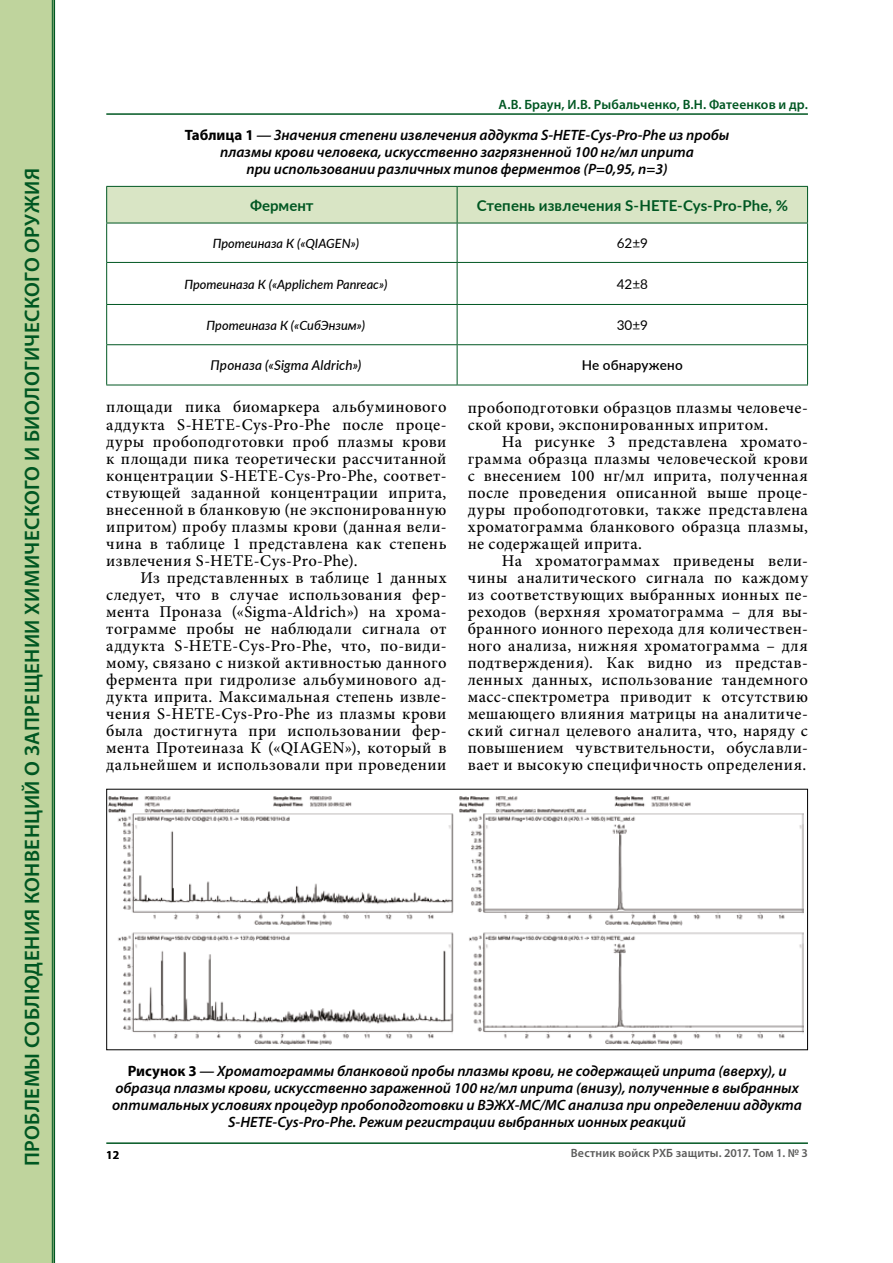
<style>
.page{position:relative;width:893px;height:1263px;background:#fff}
.page>*{position:absolute;margin:0;border:0;box-sizing:border-box;transform-origin:0 0}
.t1{font:600 21px "Myriad Pro";letter-spacing:.02em;color:#005722}
.t2{font:500 16.5px/17px "Minion Pro";letter-spacing:.025em;color:#000;text-align:justify}
.t3{font:italic 600 15px/17px "Myriad Pro";color:#000;text-align:center}
.t4{font:700 15px "Lato";letter-spacing:.005em;color:#005722}
.t5{font:600 13.5px "Myriad Pro";letter-spacing:.005em;color:#005722}
.t6{font:italic 500 13.5px "Lato";letter-spacing:.015em;color:#000}
.t7{font:13.5px "Lato";color:#000}
.t8{font:600 13.5px "Lato";letter-spacing:.015em;color:#000}
.t9{font:italic 500 12.75px "Lato";color:#000}
.t10{font:600 12px "Myriad Pro";letter-spacing:.01em;color:#5c5c5b}
.t11{font:600 12px "Myriad Pro";color:#000}
.s1{font-weight:700;font-style:normal}
</style>
<div class="page">
<svg style="left:53px;top:0;width:3px;height:1263px;background:#72a27d"></svg>
<div style="left:0;top:0;width:53px;height:1263px;background:#bfd49d"></div>
<hr style="left:106px;top:1142px;width:702px;height:2px;background:#005722">
<hr style="left:106px;top:113px;width:702px;height:2px;background:#005722">
<div style="left:107px;top:187px;width:700px;height:36px;background:#d9e5c5"></div>
<svg style="left:107px;top:224px;width:350px;height:161px"></svg>
<svg style="left:458px;top:261px;width:349px;height:124px"></svg>
<hr style="left:106px;top:186px;width:351px;height:1px;background:#005722">
<hr style="left:106px;top:187px;width:1px;height:36px;background:#005722">
<hr style="left:457px;top:186px;width:351px;height:1px;background:#005722">
<hr style="left:457px;top:187px;width:1px;height:36px;background:#005722">
<hr style="left:807px;top:187px;width:1px;height:36px;background:#005722">
<hr style="left:106px;top:223px;width:351px;height:1px;background:#005722">
<hr style="left:106px;top:223px;width:1px;height:39px;background:#005722">
<hr style="left:457px;top:223px;width:351px;height:1px;background:#005722">
<hr style="left:457px;top:223px;width:1px;height:39px;background:#005722">
<hr style="left:807px;top:223px;width:1px;height:39px;background:#005722">
<hr style="left:106px;top:262px;width:351px;height:1px;background:#005722">
<hr style="left:106px;top:263px;width:1px;height:41px;background:#005722">
<hr style="left:457px;top:262px;width:351px;height:1px;background:#005722">
<hr style="left:457px;top:263px;width:1px;height:41px;background:#005722">
<hr style="left:807px;top:263px;width:1px;height:41px;background:#005722">
<hr style="left:106px;top:304px;width:351px;height:1px;background:#005722">
<hr style="left:106px;top:305px;width:1px;height:39px;background:#005722">
<hr style="left:457px;top:304px;width:351px;height:1px;background:#005722">
<hr style="left:457px;top:305px;width:1px;height:39px;background:#005722">
<hr style="left:807px;top:305px;width:1px;height:39px;background:#005722">
<hr style="left:106px;top:344px;width:351px;height:1px;background:#005722">
<hr style="left:106px;top:345px;width:1px;height:40px;background:#005722">
<hr style="left:457px;top:344px;width:351px;height:1px;background:#005722">
<hr style="left:457px;top:345px;width:1px;height:40px;background:#005722">
<hr style="left:807px;top:345px;width:1px;height:40px;background:#005722">
<hr style="left:106px;top:385px;width:351px;height:1px;background:#005722">
<hr style="left:457px;top:385px;width:351px;height:1px;background:#005722">
<img style="left:109px;top:796px;width:695px;height:248px">
<p class="t1" style="left:19px;top:1166px;width:999px;rotate:-90deg">ПРОБЛЕМЫ СОБЛЮДЕНИЯ КОНВЕНЦИЙ О ЗАПРЕЩЕНИИ ХИМИЧЕСКОГО И БИОЛОГИЧЕСКОГО ОРУЖИЯ</p>
<p class="t5" style="left:498px;top:96px;width:311px">А.В. Браун, И.В. Рыбальченко, В.Н. Фатеенков и др.</p>
<p class="t3" style="left:185px;top:126px;width:546px"><span class="s1">Таблица 1</span> — Значения степени извлечения аддукта S-HETE-Cys-Pro-Phe из пробы плазмы крови человека, искусственно загрязненной 100 нг/мл иприта<br>при использовании различных типов ферментов (P=0,95, n=3)</p>
<p class="t4" style="left:250px;top:194px;width:65px">Фермент</p>
<p class="t4" style="left:477px;top:194px;width:313px">Степень извлечения S-HETE-Cys-Pro-Phe, %</p>
<p class="t9" style="left:213px;top:234px;width:148px">Протеиназа К («QIAGEN»)</p>
<p class="t7" style="left:617px;top:234px;width:33px">62±9</p>
<p class="t9" style="left:184px;top:275px;width:205px">Протеиназа К («Applichem Panreac»)</p>
<p class="t7" style="left:617px;top:274px;width:33px">42±8</p>
<p class="t9" style="left:207px;top:316px;width:160px">Протеиназа К («СибЭнзим»)</p>
<p class="t7" style="left:617px;top:315px;width:33px">30±9</p>
<p class="t6" style="left:211px;top:356px;width:152px">Проназа («Sigma Aldrich»)</p>
<p class="t8" style="left:582px;top:356px;width:103px">Не обнаружено</p>
<p class="t2" style="left:106px;top:399px;width:342px">площади пика биомаркера альбуминового аддукта S-HETE-Cys-Pro-Phe после проце&shy;дуры пробоподготовки проб плазмы крови к площади пика теоретически рассчитанной концентрации S-HETE-Cys-Pro-Phe, соответ&shy;ствующей заданной концентрации иприта, внесенной в бланковую (не экспонированную ипритом) пробу плазмы крови (данная вели&shy;чина в таблице 1 представлена как степень извлечения S-HETE-Cys-Pro-Phe).</p>
<p class="t2" style="left:106px;top:569px;width:342px;text-indent:34px">Из представленных в таблице 1 данных следует, что в случае использования фер&shy;мента Проназа («Sigma-Aldrich») на хрома&shy;тограмме пробы не наблюдали сигнала от аддукта S-HETE-Cys-Pro-Phe, что, по-види&shy;мому, связано с низкой активностью данного фермента при гидролизе альбуминового ад&shy;дукта иприта. Максимальная степень извле&shy;чения S-HETE-Cys-Pro-Phe из плазмы крови была достигнута при использовании фер&shy;мента Протеиназа К («QIAGEN»), который в дальнейшем и использовали при проведении</p>
<p class="t2" style="left:468px;top:399px;width:342px">пробоподготовки образцов плазмы человече&shy;ской крови, экспонированных ипритом.</p>
<p class="t2" style="left:468px;top:433px;width:342px;text-indent:34px">На рисунке 3 представлена хромато&shy;грамма образца плазмы человеческой крови с внесением 100 нг/мл иприта, полученная после проведения описанной выше проце&shy;дуры пробоподготовки, также представлена хроматограмма бланкового образца плазмы, не содержащей иприта.</p>
<p class="t2" style="left:468px;top:552px;width:342px;text-indent:34px">На хроматограммах приведены вели&shy;чины аналитического сигнала по каждому из соответствующих выбранных ионных пе&shy;реходов (верхняя хроматограмма – для вы&shy;бранного ионного перехода для количествен&shy;ного анализа, нижняя хроматограмма – для подтверждения). Как видно из представ&shy;ленных данных, использование тандемного масс-спектрометра приводит к отсутствию мешающего влияния матрицы на аналитиче&shy;ский сигнал целевого аналита, что, наряду с повышением чувствительности, обуславли&shy;вает и высокую специфичность определения.</p>
<p class="t3" style="left:112px;top:1062px;width:691px"><span class="s1">Рисунок 3</span> — Хроматограммы бланковой пробы плазмы крови, не содержащей иприта (вверху), и образца плазмы крови, искусственно зараженной 100 нг/мл иприта (внизу), полученные в выбранных оптимальных условиях процедур пробоподготовки и ВЭЖХ-МС/МС анализа при определении аддукта S-HETE-Cys-Pro-Phe. Режим регистрации выбранных ионных реакций</p>
<p class="t11" style="left:106px;top:1147px;width:14px">12</p>
<p class="t10" style="left:571px;top:1145px;width:239px">Вестник войск РХБ защиты. 2017. Том 1. № 3</p>
</div>
